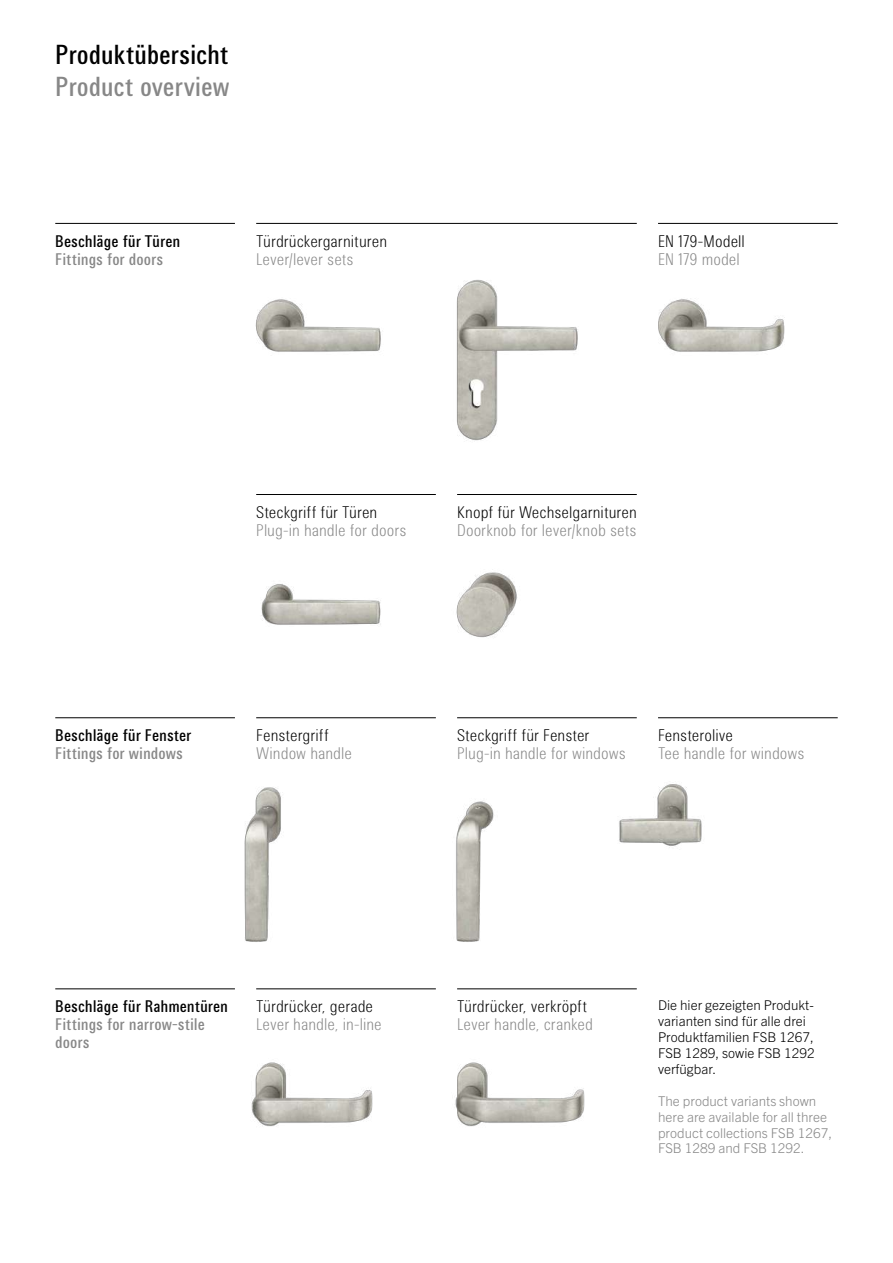
<style>
.page{position:relative;width:893px;height:1263px;background:#fff}
.page>*{position:absolute;margin:0;border:0;box-sizing:border-box;transform-origin:0 0}
.t1{font:27px "Traffic Kraeftig";letter-spacing:-.01em;color:#000}
.t2{font:27px "Traffic Kraeftig";letter-spacing:-.005em;color:#878787}
.t3{font:16.5px "Traffic Mager";color:#878787}
.t4{font:16.5px "Traffic Mager";color:#000}
.t5{font:16.5px/18px "Traffic Kraeftig";color:#878787}
.t6{font:16.5px "Traffic Kraeftig";color:#000}
.t7{font:300 13.5px/15.9px "Trade Gothic Next LT Pro";color:#000}
.t8{font:300 13.5px/15.9px "Trade Gothic Next LT Pro";color:#878787}
</style>
<div class="page">
<img style="left:456px;top:279px;width:122px;height:162px">
<img style="left:255px;top:299px;width:126px;height:53px">
<img style="left:658px;top:298px;width:127px;height:54px">
<img style="left:261px;top:584px;width:120px;height:41px">
<img style="left:244px;top:787px;width:37px;height:155px">
<img style="left:456px;top:801px;width:38px;height:141px">
<img style="left:619px;top:784px;width:83px;height:64px">
<img style="left:455px;top:1062px;width:130px;height:65px">
<img style="left:251px;top:1062px;width:122px;height:65px">
<hr style="left:55px;top:223px;width:180px;height:1px;background:#000">
<hr style="left:256px;top:223px;width:381px;height:1px;background:#000">
<hr style="left:658px;top:223px;width:180px;height:1px;background:#000">
<hr style="left:256px;top:494px;width:180px;height:1px;background:#000">
<hr style="left:457px;top:494px;width:180px;height:1px;background:#000">
<hr style="left:55px;top:717px;width:180px;height:1px;background:#000">
<hr style="left:256px;top:717px;width:180px;height:1px;background:#000">
<hr style="left:457px;top:717px;width:180px;height:1px;background:#000">
<hr style="left:658px;top:717px;width:180px;height:1px;background:#000">
<hr style="left:55px;top:988px;width:180px;height:1px;background:#000">
<hr style="left:256px;top:988px;width:180px;height:1px;background:#000">
<hr style="left:457px;top:988px;width:180px;height:1px;background:#000">
<img style="left:456px;top:572px;width:61px;height:66px">
<h1 class="t1" style="left:55px;top:39px;width:175px">Produktübersicht</h1>
<h1 class="t2" style="left:55px;top:71px;width:176px">Product overview</h1>
<p class="t6" style="left:55px;top:231px;width:127px">Beschläge für Türen</p>
<p class="t5" style="left:55px;top:250px;width:109px">Fittings for doors</p>
<p class="t4" style="left:256px;top:231px;width:132px">Türdrückergarnituren</p>
<p class="t3" style="left:256px;top:249px;width:99px">Lever/lever sets</p>
<p class="t4" style="left:658px;top:231px;width:88px">EN 179-Modell</p>
<p class="t3" style="left:658px;top:249px;width:83px">EN 179 model</p>
<p class="t4" style="left:256px;top:502px;width:123px">Steckgriff für Türen</p>
<p class="t3" style="left:256px;top:520px;width:152px">Plug-in handle for doors</p>
<p class="t4" style="left:457px;top:502px;width:181px">Knopf für Wechselgarnituren</p>
<p class="t3" style="left:457px;top:520px;width:181px">Doorknob for lever/knob sets</p>
<p class="t6" style="left:55px;top:726px;width:138px">Beschläge für Fenster</p>
<p class="t5" style="left:55px;top:744px;width:129px">Fittings for windows</p>
<p class="t4" style="left:256px;top:726px;width:74px">Fenstergriff</p>
<p class="t3" style="left:256px;top:744px;width:97px">Window handle</p>
<p class="t4" style="left:457px;top:726px;width:134px">Steckgriff für Fenster</p>
<p class="t3" style="left:457px;top:744px;width:170px">Plug-in handle for windows</p>
<p class="t4" style="left:658px;top:726px;width:77px">Fensterolive</p>
<p class="t3" style="left:658px;top:744px;width:148px">Tee handle for windows</p>
<p class="t6" style="left:55px;top:997px;width:174px">Beschläge für Rahmentüren</p>
<p class="t5" style="left:55px;top:1015px;width:151px">Fittings for narrow-stile doors</p>
<p class="t4" style="left:256px;top:997px;width:119px">Türdrücker, gerade</p>
<p class="t3" style="left:256px;top:1015px;width:127px">Lever handle, in-line</p>
<p class="t4" style="left:457px;top:997px;width:132px">Türdrücker, verkröpft</p>
<p class="t3" style="left:457px;top:1015px;width:137px">Lever handle, cranked</p>
<p class="t7" style="left:658px;top:996px;width:158px">Die hier gezeigten Produkt&shy;varianten sind für alle drei<br>Produktfamilien FSB 1267,<br>FSB 1289, sowie FSB 1292 verfügbar.</p>
<p class="t8" style="left:658px;top:1092px;width:176px">The product variants shown here are available for all three product collections FSB 1267,<br>FSB 1289 and FSB 1292.</p>
</div>
